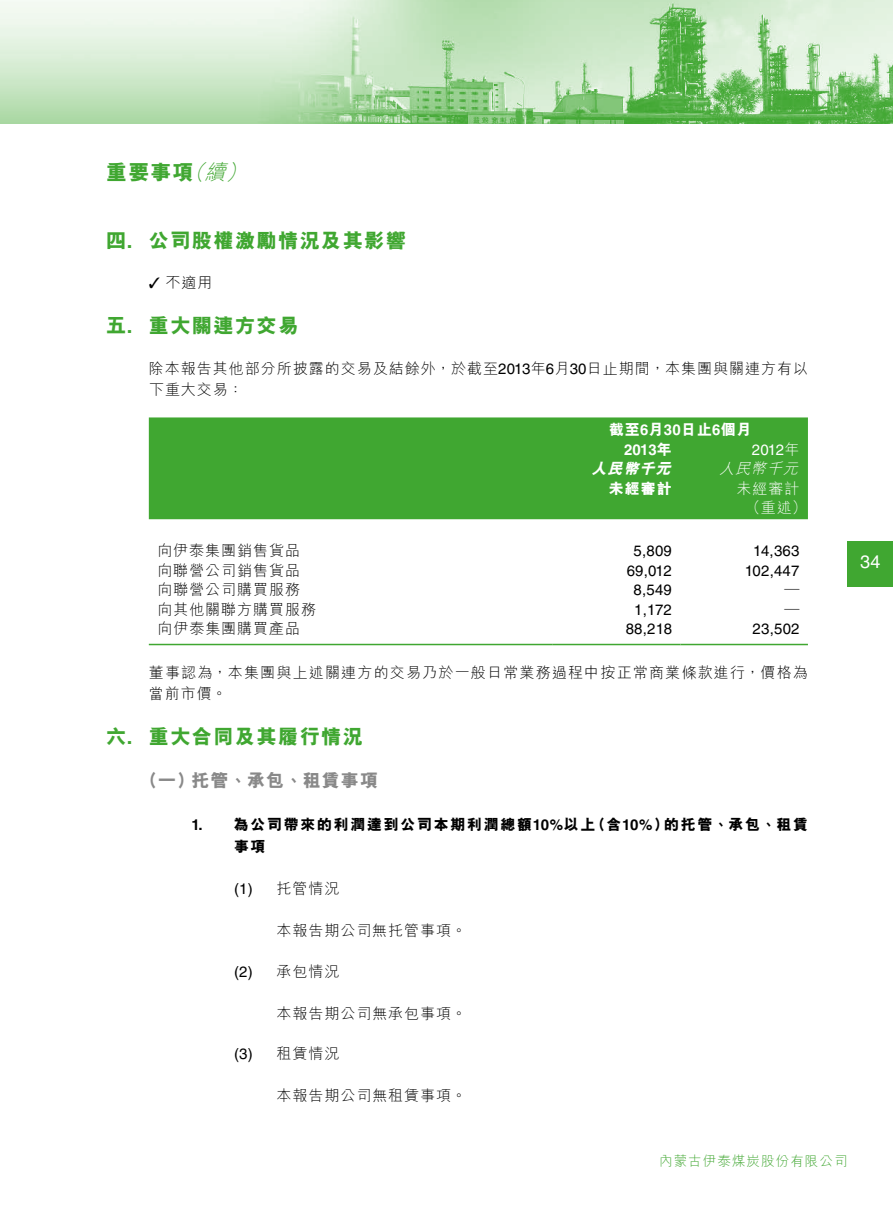
<style>
.page{position:relative;width:893px;height:1212px;background:#fff}
.page>*{position:absolute;margin:0;border:0;box-sizing:border-box;transform-origin:0 0}
.t1{font:800 21px "M Hei HK";color:#40a731}
.t2{font:italic 300 21px "M Hei HK";color:#40a731}
.t3{font:800 20.25px "M Hei HK";letter-spacing:.065em;color:#40a731}
.t4{font:800 18px "M Hei HK";letter-spacing:.065em;color:#898989}
.t5{font:18px "Helvetica LT Std";color:#fff}
.t6{font:300 15px/21px "M Hei HK";letter-spacing:.065em;color:#000}
.t7{font:15px "Helvetica LT Std";letter-spacing:.015em;color:#000}
.t8{font:800 15px "M Hei HK";letter-spacing:.11em;color:#000}
.t9{font:800 15px "M Hei HK";letter-spacing:.065em;color:#fff}
.t10{font:300 15px "M Hei HK";letter-spacing:.065em;color:#fff}
.t11{font:15px "Helvetica LT Std";color:#fff}
.t12{font:700 15px "Helvetica LT Std";color:#fff}
.t13{font:italic 300 15px "M Hei HK";color:#fff}
.t14{font:italic 800 15px "M Hei HK";color:#fff}
.t15{font:700 15px "Helvetica LT Std";color:#000}
.t16{font:300 13.5px "M Hei HK";letter-spacing:.08em;color:#40a731}
.s1{font-family:"Helvetica LT Std";font-weight:700}
.s2{font-family:"Helvetica LT Std";font-weight:400}
.s3{font-family:"M Hei HK";font-weight:300}
.s4{font-family:"M Hei HK";font-weight:800}
</style>
<div class="page">
<div style="left:848px;top:541px;width:45px;height:46px;background:#40a731"></div>
<img style="left:1px;top:0;width:892px;height:123px">
<img style="left:0;top:0;width:1px;height:123px">
<div style="left:149px;top:417px;width:659px;height:102px;background:#40a731"></div>
<hr style="left:149px;top:644px;width:404px;height:1px;background:#40a731">
<hr style="left:553px;top:644px;width:127px;height:1px;background:#40a731">
<hr style="left:680px;top:644px;width:128px;height:1px;background:#40a731">
<h1 class="t2" style="left:204px;top:162px;width:28px">續</h1>
<h1 class="t2" style="left:183px;top:162px;width:28px">（</h1>
<h1 class="t2" style="left:225px;top:162px;width:28px">(</h1>
<h1 class="t1" style="left:106px;top:162px;width:89px">重要事項</h1>
<h2 class="t3" style="left:106px;top:230px;width:28px">四<span class="s1">.</span></h2>
<h2 class="t3" style="left:106px;top:316px;width:28px">五<span class="s1">.</span></h2>
<h2 class="t3" style="left:106px;top:727px;width:28px">六<span class="s1">.</span></h2>
<h2 class="t3" style="left:149px;top:230px;width:259px">公司股權激勵情況及其影響</h2>
<p class="t6" style="left:149px;top:272px;width:65px">✓ 不適用</p>
<h2 class="t3" style="left:149px;top:316px;width:151px">重大關連方交易</h2>
<p class="t6" style="left:149px;top:357px;width:661px">除本報告其他部分所披露的交易及結餘外，於截至<span class="s2">2013</span>年月<span class="s2">6 30</span>日止期間，本集團與關連方有以下重大交易：</p>
<p class="t9" style="left:609px;top:422px;width:144px">截至月<span class="s1">6 30</span>日止<span class="s1">6</span>個月</p>
<p class="t11" style="left:752px;top:441px;width:49px">2012<span class="s3">年</span></p>
<p class="t12" style="left:624px;top:440px;width:49px">2013<span class="s4">年</span></p>
<p class="t14" style="left:591px;top:461px;width:84px">人民幣千元</p>
<p class="t13" style="left:719px;top:461px;width:84px">人民幣千元</p>
<p class="t9" style="left:609px;top:480px;width:64px">未經審計</p>
<p class="t10" style="left:736px;top:480px;width:64px">未經審計</p>
<p class="t6" style="left:157px;top:540px;width:144px">向伊泰集團銷售貨品</p>
<p class="t7" style="left:633px;top:542px;width:40px">5,809</p>
<p class="t10" style="left:745px;top:500px;width:63px">（重述(</p>
<p class="t7" style="left:753px;top:542px;width:48px">14,363</p>
<p class="t6" style="left:157px;top:560px;width:144px">向聯營公司銷售貨品</p>
<p class="t7" style="left:627px;top:562px;width:47px">69,012</p>
<p class="t7" style="left:745px;top:562px;width:56px">102,447</p>
<p class="t6" style="left:157px;top:579px;width:144px">向聯營公司購買服務</p>
<p class="t7" style="left:634px;top:581px;width:40px">8,549</p>
<p class="t6" style="left:784px;top:579px;width:16px">—</p>
<p class="t6" style="left:157px;top:599px;width:160px">向其他關聯方購買服務</p>
<p class="t7" style="left:634px;top:601px;width:39px">1,172</p>
<p class="t6" style="left:784px;top:599px;width:16px">—</p>
<p class="t6" style="left:157px;top:618px;width:144px">向伊泰集團購買產品</p>
<p class="t6" style="left:149px;top:662px;width:661px">董事認為，本集團與上述關連方的交易乃於一般日常業務過程中按正常商業條款進行，價格為當前市價。</p>
<h2 class="t3" style="left:149px;top:727px;width:216px">重大合同及其履行情況</h2>
<p class="t7" style="left:626px;top:620px;width:48px">88,218</p>
<p class="t7" style="left:753px;top:620px;width:48px">23,502</p>
<p class="t4" style="left:140px;top:772px;width:56px">（一）</p>
<p class="t4" style="left:191px;top:772px;width:188px">托管、承包、租賃事項</p>
<p class="t15" style="left:191px;top:815px;width:13px">1.</p>
<p class="t8" style="left:591px;top:817px;width:79px">（含<span class="s1">10%</span>）</p>
<p class="t8" style="left:664px;top:817px;width:146px">的托管、承包、租賃</p>
<p class="t8" style="left:234px;top:817px;width:363px">為公司帶來的利潤達到公司本期利潤總額<span class="s1">10%</span>以上</p>
<p class="t8" style="left:234px;top:839px;width:33px">事項</p>
<p class="t7" style="left:234px;top:880px;width:20px">)1(</p>
<p class="t7" style="left:234px;top:963px;width:20px">)2(</p>
<p class="t7" style="left:234px;top:1045px;width:20px">)3(</p>
<p class="t6" style="left:277px;top:878px;width:64px">托管情況</p>
<p class="t6" style="left:277px;top:920px;width:191px">本報告期公司無托管事項。</p>
<p class="t6" style="left:277px;top:960px;width:64px">承包情況</p>
<p class="t6" style="left:277px;top:1002px;width:191px">本報告期公司無承包事項。</p>
<p class="t6" style="left:277px;top:1043px;width:64px">租賃情況</p>
<p class="t6" style="left:277px;top:1085px;width:191px">本報告期公司無租賃事項。</p>
<p class="t5" style="left:860px;top:551px;width:22px">34</p>
<p class="t16" style="left:659px;top:1154px;width:190px">內蒙古伊泰煤炭股份有限公司</p>
</div>
